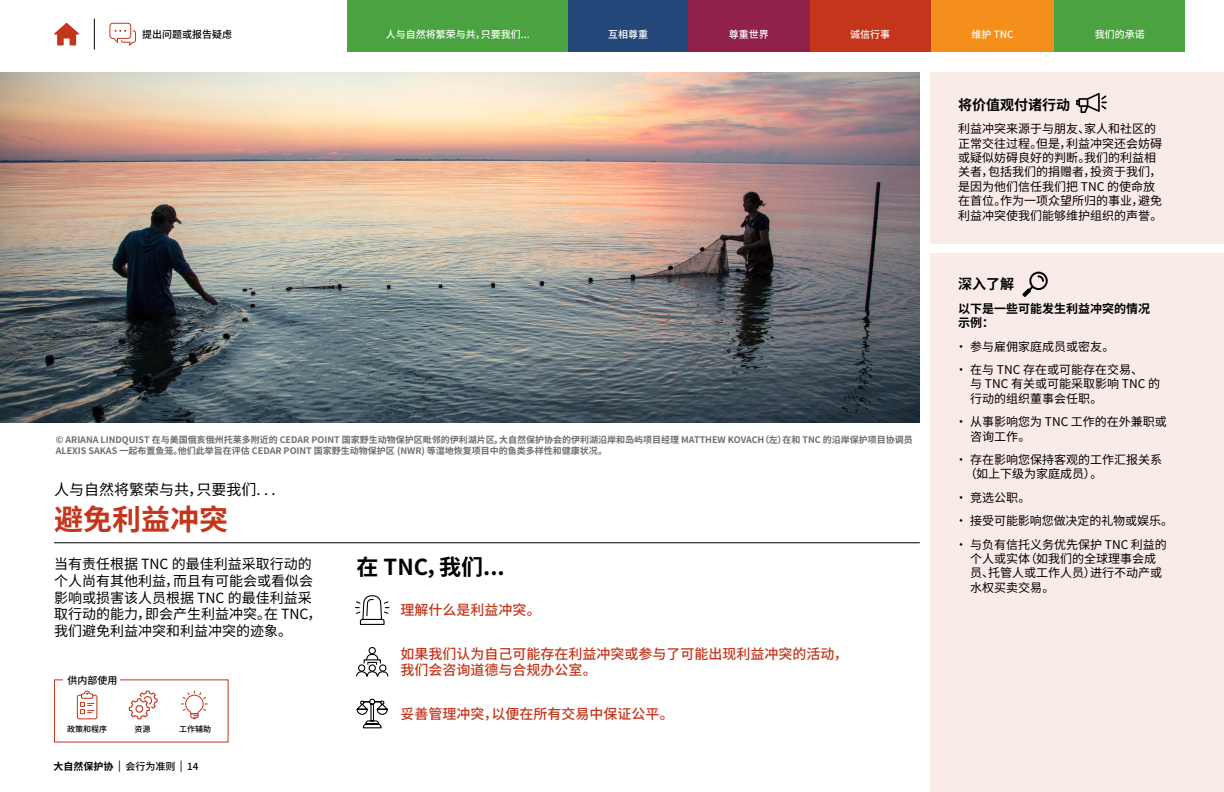
<style>
.page{position:relative;width:1224px;height:792px;background:#fff}
.page>*{position:absolute;margin:0;border:0;box-sizing:border-box;transform-origin:0 0}
.t1{font:700 29px "Source Han Sans CN";color:#c4361c}
.t2{font:700 22px "Source Han Sans CN";color:#000}
.t3{font:15px "Source Han Sans CN";color:#000}
.t4{font:14px/16.8px "Source Han Sans CN";color:#000}
.t5{font:500 14px/16.8px "Source Han Sans CN";color:#c4361c}
.t6{font:700 14px "Source Han Sans CN";color:#000}
.t7{font:12px/14.4px "Source Han Sans CN";color:#000}
.t8{font:700 12px/14.4px "Source Han Sans CN";color:#000}
.t9{font:500 10px "Source Han Sans CN";color:#fff}
.t10{font:500 10px "Source Han Sans CN";color:#000}
.t11{font:700 9px/10.8px "Source Han Sans CN";color:#6d6e71}
.t12{font:500 8px "Source Han Sans CN";color:#000}
.s1{font-weight:700}
</style>
<div class="page">
<hr style="left:54px;top:542px;width:866px;height:1px;background:#000">
<svg style="left:355px;top:595px;width:35px;height:30px"></svg>
<svg style="left:356px;top:647px;width:33px;height:30px"></svg>
<svg style="left:356px;top:698px;width:32px;height:31px"></svg>
<hr style="left:94px;top:19px;width:1px;height:31px;background:#000">
<div style="left:931px;top:72px;width:293px;height:720px;background:#f9ebe8"></div>
<div style="left:926px;top:244px;width:298px;height:9px;background:#fff"></div>
<svg style="left:1022px;top:272px;width:26px;height:25px"></svg>
<svg style="left:54px;top:23px;width:25px;height:22px"></svg>
<img style="left:0;top:72px;width:920px;height:351px">
<svg style="left:109px;top:22px;width:27px;height:24px"></svg>
<div style="left:348px;top:0;width:220px;height:51px;background:#4aa340"></div>
<div style="left:568px;top:0;width:120px;height:51px;background:#24477a"></div>
<div style="left:688px;top:0;width:122px;height:51px;background:#8f214a"></div>
<div style="left:810px;top:0;width:121px;height:51px;background:#c4361c"></div>
<div style="left:931px;top:0;width:123px;height:51px;background:#f58f1c"></div>
<div style="left:1054px;top:0;width:131px;height:51px;background:#4aa340"></div>
<svg style="left:77px;top:691px;width:20px;height:28px"></svg>
<svg style="left:181px;top:691px;width:27px;height:28px"></svg>
<svg style="left:129px;top:691px;width:29px;height:28px"></svg>
<svg style="left:1076px;top:93px;width:31px;height:20px"></svg>
<p class="t10" style="left:142px;top:29px;width:91px">提出问题或报告疑虑</p>
<p class="t9" style="left:386px;top:29px;width:145px">人与自然将繁荣与共，只要我们...</p>
<p class="t9" style="left:608px;top:29px;width:41px">互相尊重</p>
<p class="t9" style="left:729px;top:29px;width:41px">尊重世界</p>
<p class="t9" style="left:850px;top:29px;width:41px">诚信行事</p>
<p class="t9" style="left:971px;top:29px;width:44px">维护 TNC</p>
<p class="t9" style="left:1095px;top:29px;width:51px">我们的承诺</p>
<p class="t11" style="left:56px;top:435px;width:859px">© ARIANA LINDQUIST 在与美国俄亥俄州托莱多附近的 CEDAR POINT 国家野生动物保护区毗邻的伊利湖片区，大自然保护协会的伊利湖沿岸和岛屿项目经理 MATTHEW KOVACH（左）在和 TNC 的沿岸保护项目协调员<br>ALEXIS SAKAS 一起布置鱼笼。他们此举旨在评估 CEDAR POINT 国家野生动物保护区 (NWR) 等湿地恢复项目中的鱼类多样性和健康状况。</p>
<p class="t3" style="left:54px;top:481px;width:223px">人与自然将繁荣与共，只要我们. . .</p>
<p class="t1" style="left:54px;top:503px;width:175px">避免利益冲突</p>
<p class="t4" style="left:54px;top:556px;width:269px">当有责任根据 TNC 的最佳利益采取行动的个人尚有其他利益，而且有可能会或看似会影响或损害该人员根据 TNC 的最佳利益采取行动的能力，即会产生利益冲突。在 TNC，我们避免利益冲突和利益冲突的迹象。</p>
<p class="t2" style="left:357px;top:555px;width:150px">在 TNC，我们...</p>
<p class="t5" style="left:401px;top:602px;width:142px">理解什么是利益冲突。</p>
<p class="t5" style="left:401px;top:645px;width:449px">如果我们认为自己可能存在利益冲突或参与了可能出现利益冲突的活动，我们会咨询道德与合规办公室。</p>
<p class="t5" style="left:401px;top:706px;width:275px">妥善管理冲突，以便在所有交易中保证公平。</p>
<p class="t10" style="left:68px;top:674px;width:51px">供内部使用</p>
<p class="t12" style="left:67px;top:724px;width:41px">政策和程序</p>
<p class="t12" style="left:134px;top:724px;width:17px">资源</p>
<p class="t12" style="left:179px;top:724px;width:33px">工作辅助</p>
<p class="t10" style="left:54px;top:761px;width:147px"><span class="s1">大自然保护协</span> | 会行为准则 | 14</p>
<p class="t6" style="left:958px;top:97px;width:113px">将价值观付诸行动</p>
<p class="t7" style="left:958px;top:122px;width:206px">利益冲突来源于与朋友、家人和社区的正常交往过程。但是，利益冲突还会妨碍或疑似妨碍良好的判断。我们的利益相关者，包括我们的捐赠者，投资于我们，是因为他们信任我们把 TNC 的使命放在首位。作为一项众望所归的事业，避免利益冲突使我们能够维护组织的声誉。</p>
<p class="t6" style="left:958px;top:276px;width:57px">深入了解</p>
<p class="t8" style="left:958px;top:302px;width:193px">以下是一些可能发生利益冲突的情况示例：</p>
<p class="t7" style="left:955px;top:339px;width:161px">• 参与雇佣家庭成员或密友。</p>
<p class="t7" style="left:970px;top:363px;width:191px;text-indent:-15px">• 在与 TNC 存在或可能存在交易、<br>与 TNC 有关或可能采取影响 TNC 的行动的组织董事会任职。</p>
<p class="t7" style="left:970px;top:415px;width:198px;text-indent:-15px">• 从事影响您为 TNC 工作的在外兼职或咨询工作。</p>
<p class="t7" style="left:965px;top:453px;width:199px;text-indent:-9px">• 存在影响您保持客观的工作汇报关系（如上下级为家庭成员）。</p>
<p class="t7" style="left:955px;top:491px;width:77px">• 竞选公职。</p>
<p class="t7" style="left:955px;top:514px;width:219px">• 接受可能影响您做决定的礼物或娱乐。</p>
<p class="t7" style="left:970px;top:537px;width:198px;text-indent:-15px">• 与负有信托义务优先保护 TNC 利益的个人或实体（如我们的全球理事会成员、托管人或工作人员）进行不动产或水权买卖交易。</p>
</div>
